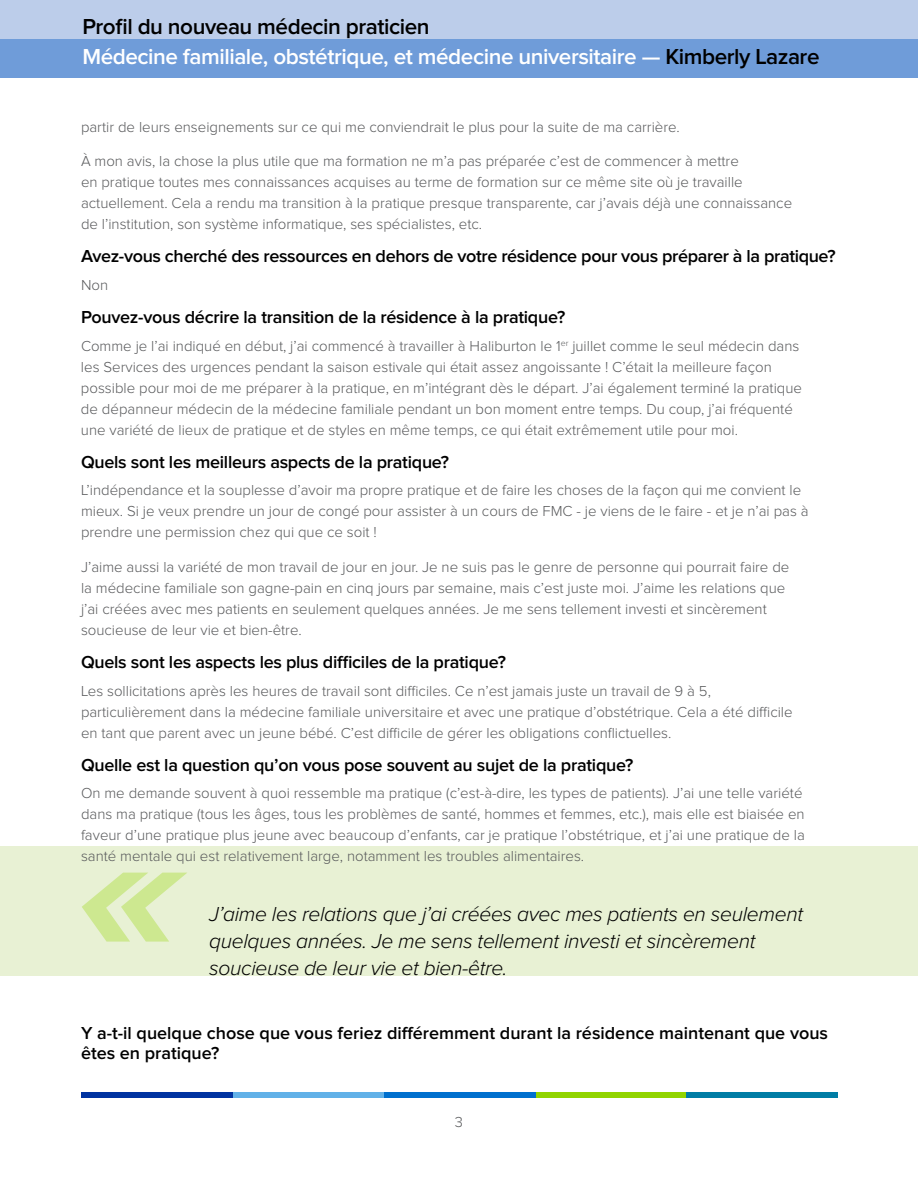
<style>
.page{position:relative;width:918px;height:1188px;background:#fff}
.page>*{position:absolute;margin:0;border:0;box-sizing:border-box;transform-origin:0 0}
.t1{font:600 22.5px/30px "Proxima Nova";letter-spacing:-.02em;color:#fff}
.t2{font:italic 300 21px/27px "Proxima Nova";letter-spacing:-.015em;color:#000}
.t3{font:600 18px/19.5px "Proxima Nova";letter-spacing:-.015em;color:#000}
.t4{font:300 15px/21px "Proxima Nova";color:#58595b}
.s1{color:#000}
</style>
<div class="page">
<div style="left:82px;top:1092px;width:151px;height:5px;background:#0033a1"></div>
<div style="left:233px;top:1092px;width:151px;height:5px;background:#61b1e8"></div>
<div style="left:384px;top:1092px;width:152px;height:5px;background:#0070ce"></div>
<div style="left:536px;top:1092px;width:151px;height:5px;background:#91d400"></div>
<div style="left:686px;top:1092px;width:152px;height:5px;background:#007da5"></div>
<hr style="left:0;top:0;width:1px;height:39px;background:#bccdea">
<div style="left:1px;top:0;width:917px;height:39px;background:#bccdea"></div>
<hr style="left:0;top:39px;width:1px;height:39px;background:#6f9cd9">
<div style="left:1px;top:39px;width:917px;height:39px;background:#6f9cd9"></div>
<div style="left:0;top:846px;width:918px;height:129px;background:#e8f1d4"></div>
<svg style="left:82px;top:873px;width:105px;height:69px"></svg>
<h1 class="t1" style="left:82px;top:12px;width:739px"><span class="s1">Profil du nouveau médecin praticien<br></span>Médecine familiale, obstétrique, et médecine universitaire — <span class="s1">Kimberly Lazare</span></h1>
<p class="t4" style="left:81px;top:116px;width:600px">partir de leurs enseignements sur ce qui me conviendrait le plus pour la suite de ma carrière.</p>
<p class="t4" style="left:81px;top:151px;width:713px">À mon avis, la chose la plus utile que ma formation ne m’a pas préparée c’est de commencer à mettre<br>en pratique toutes mes connaissances acquises au terme de formation sur ce même site où je travaille actuellement. Cela a rendu ma transition à la pratique presque transparente, car j’avais déjà une connaissance de l’institution, son système informatique, ses spécialistes, etc.</p>
<p class="t3" style="left:81px;top:247px;width:756px">Avez-vous cherché des ressources en dehors de votre résidence pour vous préparer à la pratique?</p>
<p class="t4" style="left:81px;top:275px;width:29px">Non</p>
<p class="t3" style="left:81px;top:308px;width:486px">Pouvez-vous décrire la transition de la résidence à la pratique?</p>
<p class="t4" style="left:81px;top:335px;width:723px">Comme je l’ai indiqué en début, j’ai commencé à travailler à Haliburton le 1<sup>er</sup> juillet comme le seul médecin dans les Services des urgences pendant la saison estivale qui était assez angoissante ! C’était la meilleure façon possible pour moi de me préparer à la pratique, en m’intégrant dès le départ. J’ai également terminé la pratique de dépanneur médecin de la médecine familiale pendant un bon moment entre temps. Du coup, j’ai fréquenté une variété de lieux de pratique et de styles en même temps, ce qui était extrêmement utile pour moi.</p>
<p class="t3" style="left:81px;top:452px;width:370px">Quels sont les meilleurs aspects de la pratique?</p>
<p class="t4" style="left:81px;top:480px;width:729px">L’indépendance et la souplesse d’avoir ma propre pratique et de faire les choses de la façon qui me convient le mieux. Si je veux prendre un jour de congé pour assister à un cours de FMC - je viens de le faire - et je n’ai pas à prendre une permission chez qui que ce soit !</p>
<p class="t4" style="left:81px;top:557px;width:710px">J’aime aussi la variété de mon travail de jour en jour. Je ne suis pas le genre de personne qui pourrait faire de la médecine familiale son gagne-pain en cinq jours par semaine, mais c’est juste moi. J’aime les relations que j’ai créées avec mes patients en seulement quelques années. Je me sens tellement investi et sincèrement soucieuse de leur vie et bien-être.</p>
<p class="t3" style="left:81px;top:653px;width:427px">Quels sont les aspects les plus difficiles de la pratique?</p>
<p class="t4" style="left:81px;top:680px;width:713px">Les sollicitations après les heures de travail sont difficiles. Ce n’est jamais juste un travail de 9 à 5, particulièrement dans la médecine familiale universitaire et avec une pratique d’obstétrique. Cela a été difficile en tant que parent avec un jeune bébé. C’est difficile de gérer les obligations conflictuelles.</p>
<p class="t3" style="left:81px;top:755px;width:554px">Quelle est la question qu’on vous pose souvent au sujet de la pratique?</p>
<p class="t4" style="left:81px;top:783px;width:725px">On me demande souvent à quoi ressemble ma pratique (c’est-à-dire, les types de patients). J’ai une telle variété dans ma pratique (tous les âges, tous les problèmes de santé, hommes et femmes, etc.), mais elle est biaisée en faveur d’une pratique plus jeune avec beaucoup d’enfants, car je pratique l’obstétrique, et j’ai une pratique de la santé mentale qui est relativement large, notamment les troubles alimentaires.</p>
<h2 class="t2" style="left:209px;top:902px;width:595px">J’aime les relations que j’ai créées avec mes patients en seulement quelques années. Je me sens tellement investi et sincèrement soucieuse de leur vie et bien-être.</h2>
<p class="t3" style="left:81px;top:1024px;width:749px">Y a-t-il quelque chose que vous feriez différemment durant la résidence maintenant que vous êtes en pratique?</p>
<p class="t4" style="left:455px;top:1112px;width:10px">3</p>
</div>
